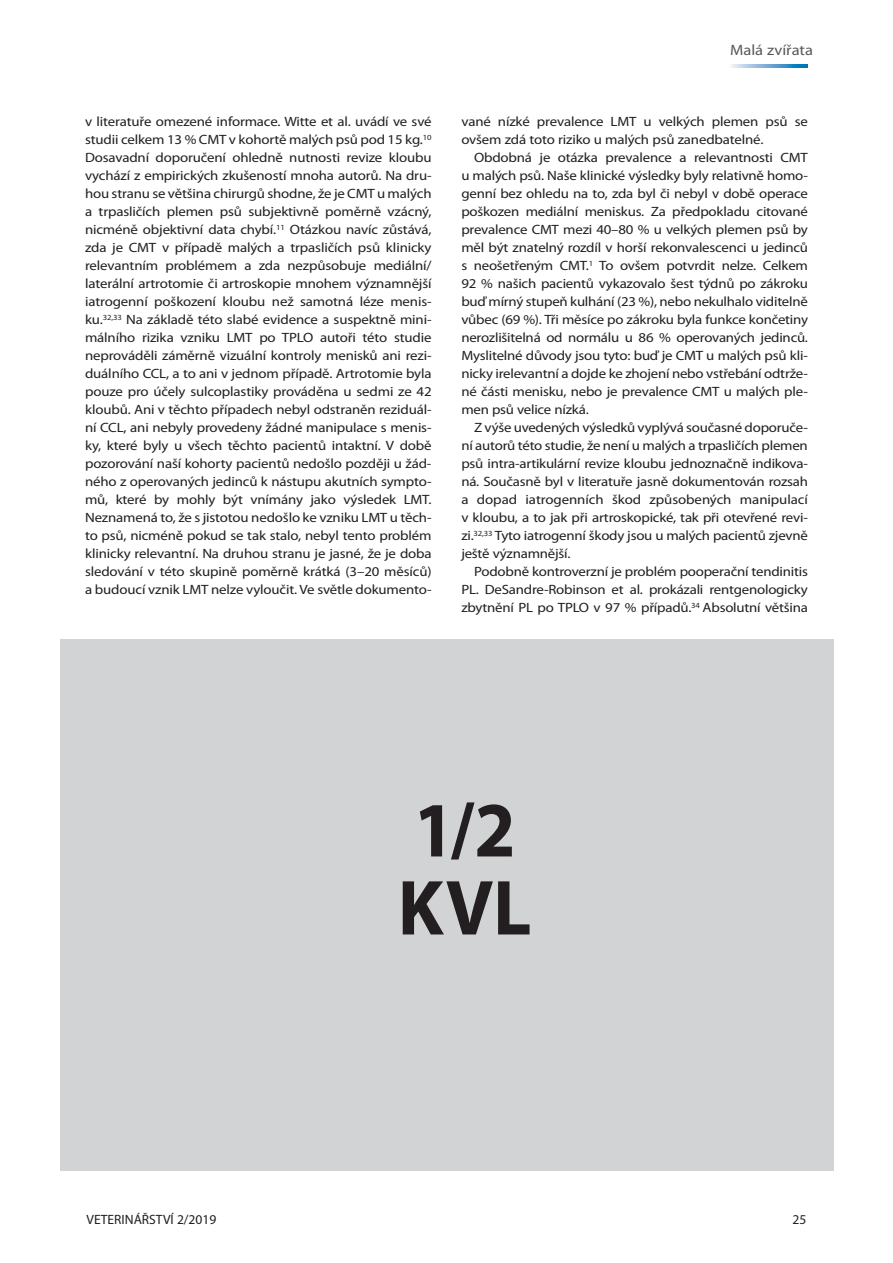
<style>
.page{position:relative;width:893px;height:1263px;background:#fff}
.page>*{position:absolute;margin:0;border:0;box-sizing:border-box;transform-origin:0 0}
.t1{font:700 78.75px/78px "Myriad Pro";color:#231f20;scale:.95 1}
.t2{font:15px "Myriad Pro";color:#58595b;scale:1.1 1}
.t3{font:13.5px/18px "Myriad Pro";letter-spacing:-.015em;color:#231f20;text-align:justify;scale:1.1 1}
.t4{font:13.5px "Myriad Pro";letter-spacing:-.015em;color:#231f20}
</style>
<div class="page">
<svg style="left:731px;top:64px;width:77px;height:3px"></svg>
<div style="left:60px;top:639px;width:773px;height:531px;background:#d1d3d4"></div>
<p class="t2" style="left:730px;top:45px;width:77px">Malá zvířata</p>
<p class="t3" style="left:85px;top:114px;width:317px">v literatuře omezené informace. Witte et al. uvádí ve své studii celkem 13 % CMT v kohortě malých psů pod 15 kg.<sup>10<br></sup>Dosavadní doporučení ohledně nutnosti revize kloubu vychází z empirických zkušeností mnoha autorů. Na dru&shy;hou stranu se většina chirurgů shodne, že je CMT u malých a trpasličích plemen psů subjektivně poměrně vzácný, nicméně objektivní data chybí.<sup>11</sup> Otázkou navíc zůstává, zda je CMT v případě malých a trpasličích psů klinicky relevantním problémem a zda nezpůsobuje mediální/ laterální artrotomie či artroskopie mnohem významnější iatrogenní poškození kloubu než samotná léze menis&shy;ku.<sup>32,33</sup> Na základě této slabé evidence a suspektně mini&shy;málního rizika vzniku LMT po TPLO autoři této studie neprováděli záměrně vizuální kontroly menisků ani rezi&shy;duálního CCL, a to ani v jednom případě. Artrotomie byla pouze pro účely sulcoplastiky prováděna u sedmi ze 42 kloubů. Ani v těchto případech nebyl odstraněn reziduál&shy;ní CCL, ani nebyly provedeny žádné manipulace s menis&shy;ky, které byly u všech těchto pacientů intaktní. V době pozorování naší kohorty pacientů nedošlo později u žád&shy;ného z operovaných jedinců k nástupu akutních sympto&shy;mů, které by mohly být vnímány jako výsledek LMT.<br>Neznamená to, že s jistotou nedošlo ke vzniku LMT u těch&shy;to psů, nicméně pokud se tak stalo, nebyl tento problém klinicky relevantní. Na druhou stranu je jasné, že je doba sledování v této skupině poměrně krátká (3–20 měsíců) a budoucí vznik LMT nelze vyloučit. Ve světle dokumento-</p>
<p class="t3" style="left:461px;top:114px;width:317px">vané nízké prevalence LMT u velkých plemen psů se ovšem zdá toto riziko u malých psů zanedbatelné.</p>
<p class="t3" style="left:461px;top:150px;width:317px;text-indent:13px">Obdobná je otázka prevalence a relevantnosti CMT u malých psů. Naše klinické výsledky byly relativně homo&shy;genní bez ohledu na to, zda byl či nebyl v době operace poškozen mediální meniskus. Za předpokladu citované prevalence CMT mezi 40–80 % u velkých plemen psů by měl být znatelný rozdíl v horší rekonvalescenci u jedinců s neošetřeným CMT.<sup>1</sup> To ovšem potvrdit nelze. Celkem 92 % našich pacientů vykazovalo šest týdnů po zákroku buď mírný stupeň kulhání (23 %), nebo nekulhalo viditelně vůbec (69 %). Tři měsíce po zákroku byla funkce končetiny nerozlišitelná od normálu u 86 % operovaných jedinců.<br>Myslitelné důvody jsou tyto: buď je CMT u malých psů kli&shy;nicky irelevantní a dojde ke zhojení nebo vstřebání odtrže&shy;né části menisku, nebo je prevalence CMT u malých ple&shy;men psů velice nízká.</p>
<p class="t3" style="left:461px;top:420px;width:317px;text-indent:13px">Z výše uvedených výsledků vyplývá současné doporuče&shy;ní autorů této studie, že není u malých a trpasličích plemen psů intra-artikulární revize kloubu jednoznačně indikova&shy;ná. Současně byl v literatuře jasně dokumentován rozsah a dopad iatrogenních škod způsobených manipulací v kloubu, a to jak při artroskopické, tak při otevřené revi&shy;zi.<sup>32,33</sup> Tyto iatrogenní škody jsou u malých pacientů zjevně ještě významnější.</p>
<p class="t3" style="left:461px;top:564px;width:317px;text-indent:13px">Podobně kontroverzní je problém pooperační tendinitis PL. DeSandre-Robinson et al. prokázali rentgenologicky zbytnění PL po TPLO v 97 % případů.<sup>34</sup> Absolutní většina</p>
<h1 class="t1" style="left:398px;top:799px;width:142px">1/2<br>KVL</h1>
<p class="t4" style="left:87px;top:1214px;width:131px">VETERINÁŘSTVÍ 2/2019</p>
<p class="t4" style="left:793px;top:1214px;width:15px">25</p>
</div>
